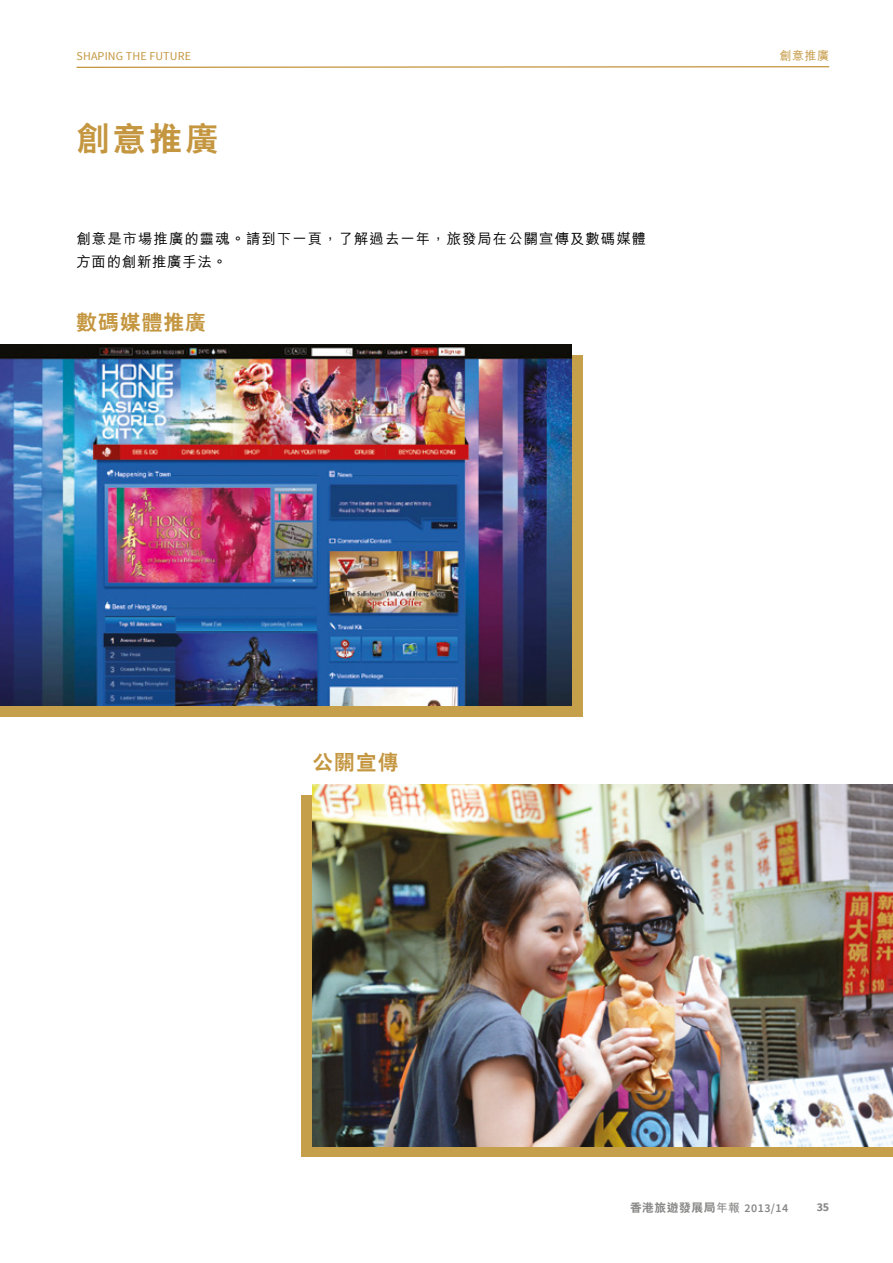
<style>
.page{position:relative;width:893px;height:1263px;background:#fff}
.page>*{position:absolute;margin:0;border:0;box-sizing:border-box;transform-origin:0 0}
.t1{font:800 33px "C Hei 2 HK";color:#c49640}
.t2{font:800 20.7px "C Hei 2 HK";letter-spacing:.05em;color:#c49640}
.t3{font:500 14.4px/23.2px "M Hei HK";letter-spacing:.07em;color:#000}
.t4{font:12px "Source Sans Pro";letter-spacing:.01em;color:#c49640}
.t5{font:500 12px "M Hei HK";color:#c49640}
.t6{font:700 12px "Source Sans Pro";color:#878786}
.t7{font:800 11.7px "C Hei 2 HK";letter-spacing:.05em;color:#878786}
.s1{font-family:"M Hei HK";font-weight:700}
.s2{font-family:"Source Sans Pro";font-weight:600;font-size:12px}
</style>
<div class="page">
<div style="left:0;top:355px;width:583px;height:361px;background:#c59f4a"></div>
<div style="left:302px;top:795px;width:591px;height:362px;background:#c59f4a"></div>
<img style="left:0;top:344px;width:572px;height:362px">
<img style="left:313px;top:784px;width:580px;height:362px">
<svg style="left:76px;top:66px;width:754px;height:2px;background:#d8bb84"></svg>
<p class="t4" style="left:77px;top:49px;width:116px">SHAPING THE FUTURE</p>
<h1 class="t1" style="left:77px;top:117px;width:143px">創意推廣</h1>
<p class="t3" style="left:77px;top:226px;width:571px">創意是市場推廣的靈魂。請到下一頁，了解過去一年，旅發局在公關宣傳及數碼媒體方面的創新推廣手法。</p>
<h2 class="t2" style="left:77px;top:308px;width:131px">數碼媒體推廣</h2>
<p class="t5" style="left:779px;top:46px;width:51px">創意推廣</p>
<h2 class="t2" style="left:313px;top:748px;width:87px">公關宣傳</h2>
<p class="t7" style="left:630px;top:1200px;width:160px">香港旅遊發展局<span class="s1">年報</span> <span class="s2">2013/14</span></p>
<p class="t6" style="left:817px;top:1200px;width:14px">35</p>
</div>
